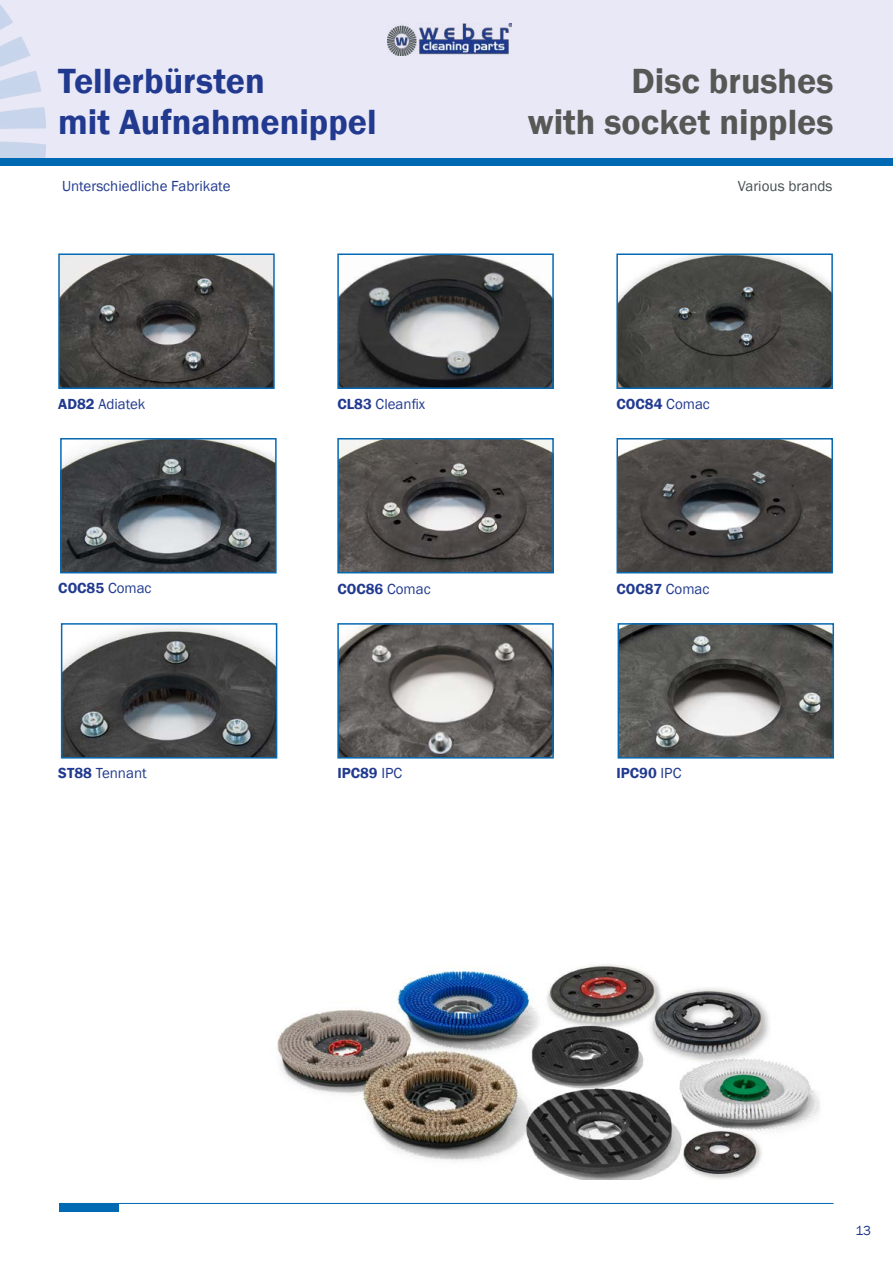
<style>
.page{position:relative;width:893px;height:1263px;background:#fff}
.page>*{position:absolute;margin:0;border:0;box-sizing:border-box;transform-origin:0 0}
.t1{font:600 36px/40.5px "Franklin Gothic";color:#213a8f}
.t2{font:600 36px/40.5px "Franklin Gothic";color:#575756;text-align:right}
.t3{font:15px "Franklin Gothic";color:#213a8f}
.t4{font:600 15px "Franklin Gothic";color:#213a8f}
.t5{font:15px "Franklin Gothic";color:#444f50}
.t6{font:13.5px "Franklin Gothic";color:#213a8f}
.s1{font-weight:600}
.s2{font-weight:400}
</style>
<div class="page">
<hr style="left:60px;top:1203px;width:773px;height:1px;background:#0069b4">
<div style="left:60px;top:1203px;width:59px;height:9px;background:#0069b4"></div>
<div style="left:0;top:0;width:893px;height:159px;background:#e9e8f6"></div>
<img style="left:0;top:5px;width:46px;height:153px">
<div style="left:0;top:158px;width:893px;height:8px;background:#0069b4"></div>
<img style="left:63px;top:441px;width:211px;height:129px">
<div style="left:60px;top:438px;width:217px;height:135px;border:2px solid #0669b3"></div>
<img style="left:340px;top:441px;width:211px;height:129px">
<div style="left:337px;top:438px;width:217px;height:135px;border:2px solid #0669b3"></div>
<img style="left:619px;top:256px;width:211px;height:130px">
<div style="left:616px;top:253px;width:217px;height:136px;border:2px solid #0669b3"></div>
<img style="left:61px;top:256px;width:211px;height:130px">
<div style="left:58px;top:253px;width:217px;height:136px;border:2px solid #0669b3"></div>
<img style="left:619px;top:441px;width:211px;height:129px">
<div style="left:616px;top:438px;width:217px;height:135px;border:2px solid #0669b3"></div>
<img style="left:340px;top:256px;width:211px;height:130px">
<div style="left:337px;top:253px;width:217px;height:136px;border:2px solid #0669b3"></div>
<img style="left:64px;top:627px;width:210px;height:128px">
<div style="left:61px;top:623px;width:216px;height:135px;border:2px solid #0669b3"></div>
<img style="left:340px;top:626px;width:211px;height:129px">
<div style="left:337px;top:623px;width:217px;height:135px;border:2px solid #0669b3"></div>
<img style="left:621px;top:626px;width:210px;height:129px">
<div style="left:618px;top:623px;width:216px;height:135px;border:2px solid #0669b3"></div>
<img style="left:387px;top:24px;width:124px;height:31px">
<img style="left:277px;top:964px;width:543px;height:215px">
<h1 class="t1" style="left:58px;top:61px;width:320px">Tellerbürsten<br>mit Aufnahmenippel</h1>
<h1 class="t2" style="left:528px;top:61px;width:307px">Disc brushes<br>with socket nipples</h1>
<p class="t3" style="left:62px;top:177px;width:170px">Unterschiedliche Fabrikate</p>
<p class="t5" style="left:738px;top:177px;width:96px">Various brands</p>
<p class="t3" style="left:337px;top:395px;width:89px"><span class="s1">CL83</span> Cleanfix</p>
<p class="t3" style="left:58px;top:395px;width:89px"><span class="s1">AD82</span> Adiatek</p>
<p class="t4" style="left:616px;top:395px;width:95px">COC84 <span class="s2">Comac</span></p>
<p class="t4" style="left:58px;top:578px;width:95px">COC85 <span class="s2">Comac</span></p>
<p class="t4" style="left:337px;top:579px;width:95px">COC86 <span class="s2">Comac</span></p>
<p class="t4" style="left:616px;top:579px;width:95px">COC87 <span class="s2">Comac</span></p>
<p class="t3" style="left:58px;top:763px;width:90px"><span class="s1">ST88</span> Tennant</p>
<p class="t4" style="left:337px;top:763px;width:66px">IPC89 <span class="s2">IPC</span></p>
<p class="t4" style="left:616px;top:763px;width:66px">IPC90 <span class="s2">IPC</span></p>
<p class="t6" style="left:855px;top:1222px;width:17px">13</p>
</div>
